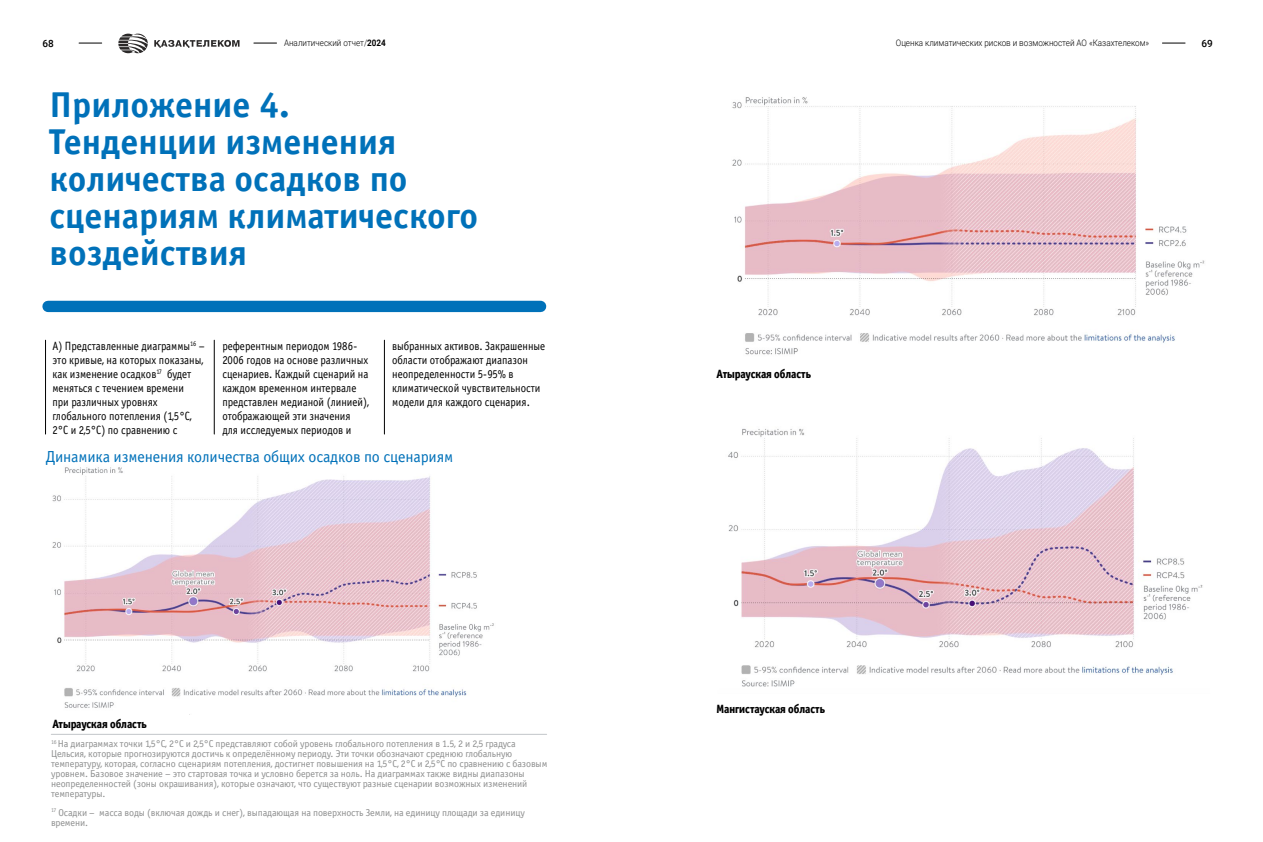
<style>
.page{position:relative;width:1263px;height:842px;background:#fff}
.page>*{position:absolute;margin:0;border:0;box-sizing:border-box;transform-origin:0 0}
.t1{font:36px/37px "Officina Sans Bold ITC";color:#0071b9}
.t2{font:16px "Officina Sans Book ITC";letter-spacing:-.01em;color:#0071b9}
.t3{font:12px/14px "Officina Sans Book ITC";color:#000;scale:.9 1}
.t4{font:12px "Officina Sans Extra Bold ITC";color:#000;scale:.9 1}
.t5{font:10px/10px "Officina Sans Book ITC";letter-spacing:-.01em;color:#8e8f8f}
.t6{font:500 10px "Roboto";color:#000}
.t7{font:300 9px "Roboto";color:#000;scale:.9 1}
.s1{font-weight:700}
</style>
<div class="page">
<div style="left:48px;top:301px;width:493px;height:11px;background:#0071b9"></div>
<hr style="left:45px;top:340px;width:1px;height:94px;background:#000">
<hr style="left:214px;top:340px;width:1px;height:94px;background:#000">
<hr style="left:384px;top:340px;width:1px;height:94px;background:#000">
<hr style="left:51px;top:734px;width:496px;height:1px;background:#c3c6c9">
<img style="left:52px;top:467px;width:442px;height:241px">
<img style="left:732px;top:97px;width:473px;height:258px">
<img style="left:728px;top:428px;width:475px;height:259px">
<svg style="left:118px;top:34px;width:30px;height:19px"></svg>
<svg style="left:154px;top:40px;width:86px;height:8px"></svg>
<svg style="left:254px;top:43px;width:23px;height:1px"></svg>
<svg style="left:79px;top:43px;width:23px;height:1px"></svg>
<svg style="left:1162px;top:43px;width:23px;height:1px"></svg>
<p class="t6" style="left:42px;top:37px;width:13px">68</p>
<p class="t7" style="left:284px;top:37px;width:115px">Аналитический отчет/<span class="s1">2024</span></p>
<p class="t7" style="left:896px;top:37px;width:283px">Оценка климатических рисков и возможностей АО «Казахтелеком»</p>
<p class="t6" style="left:1201px;top:37px;width:13px">69</p>
<h1 class="t1" style="left:49px;top:86px;width:430px">Приложение 4.<br>Тенденции изменения количества осадков по сценариям климатического воздействия</h1>
<p class="t3" style="left:52px;top:339px;width:171px">А) Представленные диаграммы<sup>16</sup> – это кривые, на которых показаны, как изменение осадков<sup>17</sup> будет меняться с течением времени<br>при различных уровнях глобального потепления (1,5°C,<br>2°C и 2,5°C) по сравнению с</p>
<p class="t3" style="left:222px;top:339px;width:165px">референтным периодом 1986-<br>2006 годов на основе различных сценариев. Каждый сценарий на каждом временном интервале представлен медианой (линией), отображающей эти значения<br>для исследуемых периодов и</p>
<p class="t3" style="left:392px;top:339px;width:172px">выбранных активов. Закрашенные области отображают диапазон неопределенности 5-95% в климатической чувствительности модели для каждого сценария.</p>
<h2 class="t2" style="left:46px;top:447px;width:409px">Динамика изменения количества общих осадков по сценариям</h2>
<p class="t4" style="left:52px;top:716px;width:107px">Атырауская область</p>
<p class="t5" style="left:51px;top:739px;width:498px"><sup>16</sup> На диаграммах точки 1,5°C, 2°C и 2,5°C представляют собой уровень глобального потепления в 1.5, 2 и 2,5 градуса Цельсия, которые прогнозируются достичь к определённому периоду. Эти точки обозначают среднюю глобальную температуру, которая, согласно сценариям потепления, достигнет повышения на 1,5°C, 2°C и 2,5°C по сравнению с базовым уровнем. Базовое значение – это стартовая точка и условно берется за ноль. На диаграммах также видны диапазоны неопределенностей (зоны окрашивания), которые означают, что существуют разные сценарии возможных изменений температуры.</p>
<p class="t5" style="left:51px;top:807px;width:475px"><sup>17</sup> Осадки – масса воды (включая дождь и снег), выпадающая на поверхность Земли, на единицу площади за единицу времени.</p>
<p class="t4" style="left:716px;top:366px;width:107px">Атырауская область</p>
<p class="t4" style="left:716px;top:702px;width:122px">Мангистауская область</p>
</div>
